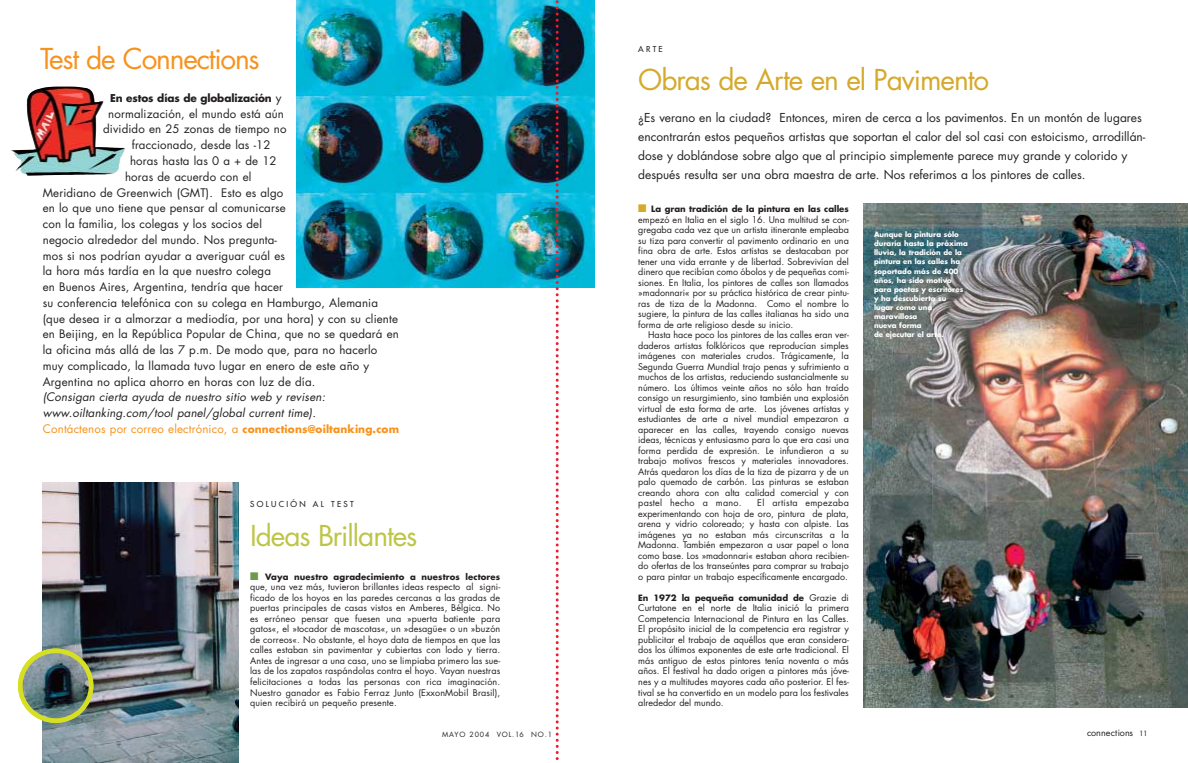
<style>
.page{position:relative;width:1188px;height:763px;background:#fff}
.page>*{position:absolute;margin:0;border:0;box-sizing:border-box;transform-origin:0 0}
.t1{font:28px "Futura";letter-spacing:-.035em;color:#d5a92a}
.t2{font:28px "Futura";letter-spacing:-.045em;color:#f7931d}
.t3{font:28px "Futura";letter-spacing:-.035em;color:#bdc546}
.t4{font:12px/19px "Futura";color:#231f20}
.t5{font:11.5px "Futura";letter-spacing:.01em;color:#231f20}
.t6{font:italic 11.5px/15.8px "Futura";letter-spacing:.01em;color:#231f20}
.t7{font:700 10.5px "Futura";letter-spacing:-.015em;color:#231f20}
.t8{font:9px/10.5px "Futura";color:#231f20;text-align:justify}
.t9{font:700 8.5px "Futura";color:#231f20}
.t10{font:8px "Futura";letter-spacing:.29em;color:#231f20}
.t11{font:700 7px/9.1px "Futura";color:#fff}
.t12{font:7px "Futura";letter-spacing:.125em;color:#231f20}
.s1{font-weight:400;font-size:11.5px}
.s2{font-style:normal;color:#f7931d}
.s3{font-weight:700;font-style:normal;font-size:10.5px;color:#f7931d}
.s4{color:#6f994c}
.s5{color:#d5a92a}
.s6{font-weight:400;font-size:9px}
.s7{font-size:7px}
</style>
<div class="page">
<img style="left:11px;top:0;width:1177px;height:763px">
<h1 class="t2" style="left:40px;top:45px;width:221px">Test de Connections</h1>
<p class="t7" style="left:110px;top:93px;width:173px">En estos días de globalización <span class="s1">y</span></p>
<p class="t5" style="left:108px;top:108px;width:177px">normalización, el mundo está aún</p>
<p class="t5" style="left:103px;top:124px;width:185px">dividido en 25 zonas de tiempo no</p>
<p class="t5" style="left:132px;top:140px;width:140px">fraccionado, desde las -12</p>
<p class="t5" style="left:130px;top:155px;width:148px">horas hasta las 0 a + de 12</p>
<p class="t5" style="left:125px;top:171px;width:128px">horas de acuerdo con el</p>
<p class="t5" style="left:43px;top:187px;width:242px">Meridiano de Greenwich (GMT). Esto es algo</p>
<p class="t5" style="left:43px;top:203px;width:244px">en lo que uno tiene que pensar al comunicarse</p>
<p class="t5" style="left:43px;top:218px;width:221px">con la familia, los colegas y los socios del</p>
<p class="t5" style="left:43px;top:234px;width:236px">negocio alrededor del mundo. Nos pregunta-</p>
<p class="t5" style="left:43px;top:250px;width:244px">mos si nos podrían ayudar a averiguar cuál es</p>
<p class="t5" style="left:43px;top:266px;width:230px">la hora más tardía en la que nuestro colega</p>
<p class="t5" style="left:43px;top:281px;width:242px">en Buenos Aires, Argentina, tendría que hacer</p>
<p class="t5" style="left:43px;top:297px;width:337px">su conferencia telefónica con su colega en Hamburgo, Alemania</p>
<p class="t5" style="left:43px;top:313px;width:357px">(que desea ir a almorzar a mediodía, por una hora) y con su cliente</p>
<p class="t5" style="left:43px;top:329px;width:358px">en Beijing, en la República Popular de China, que no se quedará en</p>
<p class="t5" style="left:43px;top:344px;width:336px">la oficina más allá de las 7 p.m. De modo que, para no hacerlo</p>
<p class="t5" style="left:43px;top:360px;width:328px">muy complicado, la llamada tuvo lugar en enero de este año y</p>
<p class="t5" style="left:43px;top:376px;width:274px">Argentina no aplica ahorro en horas con luz de día.</p>
<p class="t6" style="left:43px;top:390px;width:358px">(Consigan cierta ayuda de nuestro sitio web y revisen: www.oiltanking.com/tool panel/global current time).<br><span class="s2">Contáctenos por correo electrónico, a</span> <span class="s3">connections@oiltanking.com</span></p>
<p class="t10" style="left:250px;top:500px;width:105px">SOLUCIÓN AL TEST</p>
<h1 class="t3" style="left:250px;top:523px;width:169px">Ideas Brillantes</h1>
<p class="t9" style="left:250px;top:573px;width:252px"><span class="s4">■</span> Vaya nuestro agradecimiento a nuestros lectores</p>
<p class="t8" style="left:250px;top:582px;width:252px">que, una vez más, tuvieron brillantes ideas respecto al signi&shy;ficado de los hoyos en las paredes cercanas a las gradas de puertas principales de casas vistos en Amberes, Bélgica. No es erróneo pensar que fuesen una »puerta batiente para gatos«, el »tocador de mascotas«, un »desagüe« o un »buzón de correos«. No obstante, el hoyo data de tiempos en que las calles estaban sin pavimentar y cubiertas con lodo y tierra.<br>Antes de ingresar a una casa, uno se limpiaba primero las sue&shy;las de los zapatos raspándolas contra el hoyo. Vayan nuestras felicitaciones a todas las personas con rica imaginación.<br>Nuestro ganador es Fabio Ferraz Junto (ExxonMobil Brasil), quien recibirá un pequeño presente.</p>
<p class="t10" style="left:638px;top:45px;width:26px">ARTE</p>
<h1 class="t1" style="left:638px;top:67px;width:352px">Obras de Arte en el Pavimento</h1>
<p class="t4" style="left:638px;top:109px;width:509px">¿Es verano en la ciudad? Entonces, miren de cerca a los pavimentos. En un montón de lugares encontrarán estos pequeños artistas que soportan el calor del sol casi con estoicismo, arrodillán&shy;dose y doblándose sobre algo que al principio simplemente parece muy grande y colorido y después resulta ser una obra maestra de arte. Nos referimos a los pintores de calles.</p>
<p class="t9" style="left:638px;top:205px;width:212px"><span class="s5">■</span> La gran tradición de la pintura en las calles</p>
<p class="t8" style="left:638px;top:215px;width:212px">empezó en Italia en el siglo 16. Una multitud se con&shy;gregaba cada vez que un artista itinerante empleaba su tiza para convertir al pavimento ordinario en una fina obra de arte. Estos artistas se destacaban por tener una vida errante y de libertad. Sobrevivían del dinero que recibían como óbolos y de pequeñas comi&shy;siones. En Italia, los pintores de calles son llamados »madonnari« por su práctica histórica de crear pintu&shy;ras de tiza de la Madonna. Como el nombre lo sugiere, la pintura de las calles italianas ha sido una forma de arte religioso desde su inicio.</p>
<p class="t8" style="left:638px;top:330px;width:212px;text-indent:10px">Hasta hace poco los pintores de las calles eran ver&shy;daderos artistas folklóricos que reproducían simples imágenes con materiales crudos. Trágicamente, la Segunda Guerra Mundial trajo penas y sufrimiento a muchos de los artistas, reduciendo sustancialmente su número. Los últimos veinte años no sólo han traído consigo un resurgimiento, sino también una explosión virtual de esta forma de arte. Los jóvenes artistas y estudiantes de arte a nivel mundial empezaron a aparecer en las calles, trayendo consigo nuevas ideas, técnicas y entusiasmo para lo que era casi una forma perdida de expresión. Le infundieron a su trabajo motivos frescos y materiales innovadores.<br>Atrás quedaron los días de la tiza de pizarra y de un palo quemado de carbón. Las pinturas se estaban creando ahora con alta calidad comercial y con pastel hecho a mano.</p>
<p class="t8" style="left:638px;top:498px;width:212px;text-indent:119px">El artista empezaba experimentando con hoja de oro, pintura de plata, arena y vidrio coloreado; y hasta con alpiste. Las imágenes ya no estaban más circunscritas a la Madonna. También empezaron a usar papel o lona como base. Los »madonnari« estaban ahora recibien&shy;do ofertas de los transeúntes para comprar su trabajo o para pintar un trabajo específicamente encargado.</p>
<p class="t9" style="left:638px;top:594px;width:212px">En 1972 la pequeña comunidad de <span class="s6">Grazie di</span></p>
<p class="t8" style="left:638px;top:603px;width:212px">Curtatone en el norte de Italia inició la primera Competencia Internacional de Pintura en las Calles.<br>El propósito inicial de la competencia era registrar y publicitar el trabajo de aquéllos que eran considera&shy;dos los últimos exponentes de este arte tradicional. El más antiguo de estos pintores tenía noventa o más años. El festival ha dado origen a pintores más jóve&shy;nes y a multitudes mayores cada año posterior. El fes&shy;tival se ha convertido en un modelo para los festivales alrededor del mundo.</p>
<p class="t11" style="left:874px;top:230px;width:95px">Aunque la pintura sólo duraría hasta la próxima lluvia, la tradición de la pintura en las calles ha soportado más de 400 años, ha sido motivo para poetas y escritores y ha descubierto su<br>lugar como una maravillosa<br>nueva forma<br>de ejecutar el arte.</p>
<p class="t12" style="left:442px;top:731px;width:111px">MAYO 2004 VOL.16 NO.1</p>
<p class="t8" style="left:1087px;top:728px;width:62px">connections <span class="s7">11</span></p>
</div>
